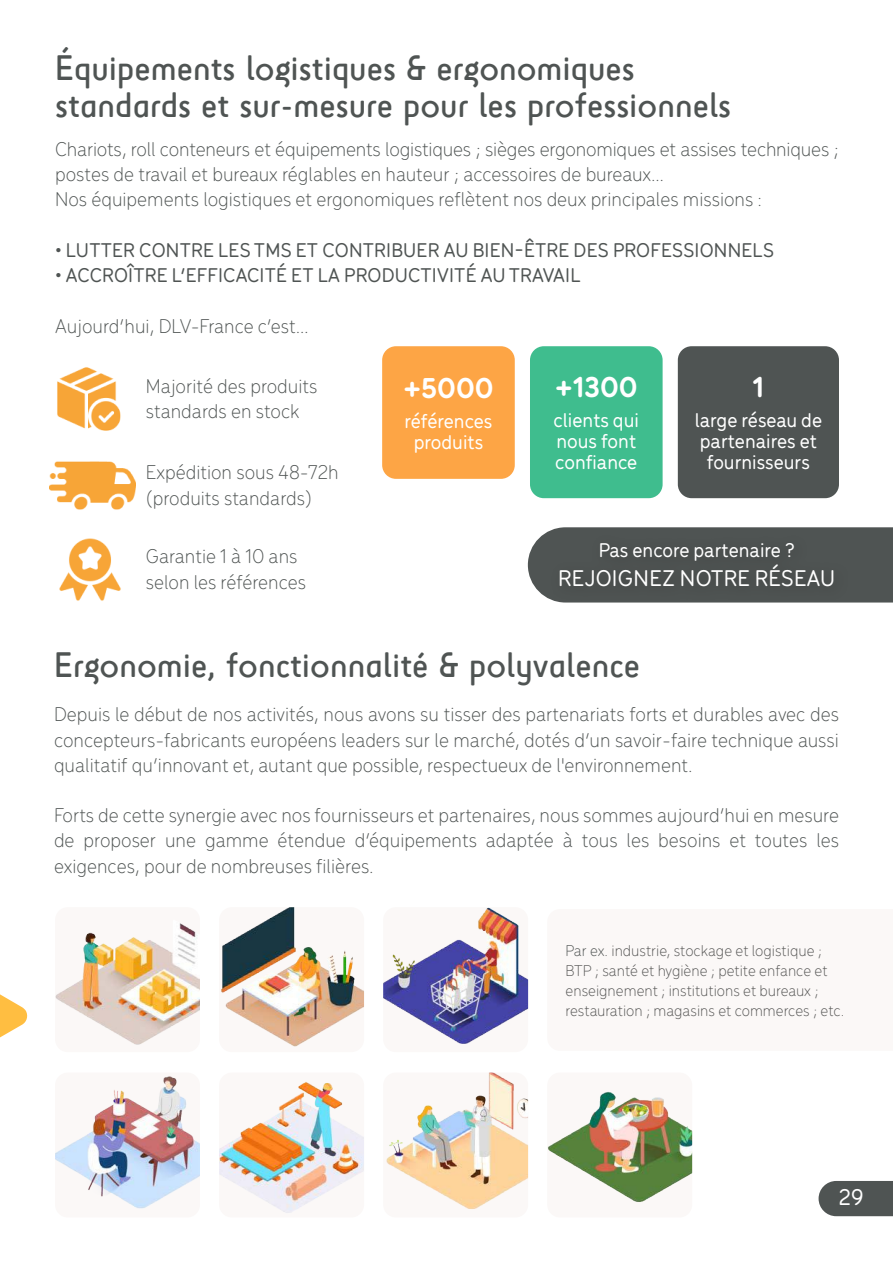
<style>
.page{position:relative;width:893px;height:1263px;background:#fff}
.page>*{position:absolute;margin:0;border:0;box-sizing:border-box;transform-origin:0 0}
.t1{font:36px/36.8px "Sci Fly Sans";color:#4f5453}
.t2{font:700 30.3px "Menco";color:#fff}
.t3{font:500 24px "Menco";letter-spacing:.01em;color:#fff}
.t4{font:300 21px/25.2px "Menco";color:#4f5453}
.t5{font:500 21px "Menco";letter-spacing:.01em;color:#4f5453}
.t6{font:500 21px/21px "Menco";color:#fff;text-align:center}
.t7{font:300 16.5px/19.8px "Menco";color:#565655}
.s1{color:#4f5453}
</style>
<div class="page">
<svg style="left:528px;top:527px;width:365px;height:75px;background:#616564"></svg>
<div style="left:549px;top:533px;width:301px;height:70px;background:#4d5150"></div>
<div style="left:382px;top:346px;width:133px;height:133px;background:#fda545;border-radius:14px"></div>
<div style="left:678px;top:346px;width:161px;height:152px;background:#4f5453;border-radius:14px"></div>
<div style="left:530px;top:346px;width:133px;height:152px;background:#3fbd8e;border-radius:14px"></div>
<img style="left:57px;top:367px;width:64px;height:64px">
<img style="left:49px;top:461px;width:87px;height:49px">
<img style="left:59px;top:538px;width:62px;height:63px">
<svg style="left:0;top:994px;width:28px;height:44px"></svg>
<img style="left:55px;top:1076px;width:145px;height:133px">
<img style="left:383px;top:907px;width:145px;height:137px">
<img style="left:219px;top:1081px;width:145px;height:132px">
<img style="left:547px;top:1091px;width:145px;height:112px">
<img style="left:55px;top:923px;width:145px;height:122px">
<img style="left:386px;top:1072px;width:142px;height:138px">
<img style="left:220px;top:907px;width:144px;height:140px">
<div style="left:819px;top:1181px;width:74px;height:35px;background:#4f5453"></div>
<h1 class="t1" style="left:55px;top:50px;width:678px">Équipements logistiques &amp; ergonomiques standards et sur-mesure pour les professionnels</h1>
<p class="t4" style="left:55px;top:135px;width:785px">Chariots, roll conteneurs et équipements logistiques ; sièges ergonomiques et assises techniques ; postes de travail et bureaux réglables en hauteur ; accessoires de bureaux…<br>Nos équipements logistiques et ergonomiques reflètent nos deux principales missions :</p>
<p class="t5" style="left:55px;top:235px;width:720px">• LUTTER CONTRE LES TMS ET CONTRIBUER AU BIEN-ÊTRE DES PROFESSIONNELS</p>
<p class="t5" style="left:55px;top:260px;width:527px">• ACCROÎTRE L’EFFICACITÉ ET LA PRODUCTIVITÉ AU TRAVAIL</p>
<p class="t4" style="left:55px;top:312px;width:255px">Aujourd’hui, DLV-France c’est…</p>
<p class="t4" style="left:146px;top:372px;width:173px">Majorité des produits standards en stock</p>
<p class="t4" style="left:146px;top:459px;width:194px">Expédition sous 48-72h (produits standards)</p>
<p class="t4" style="left:146px;top:543px;width:162px">Garantie 1 à 10 ans selon les références</p>
<h2 class="t2" style="left:403px;top:366px;width:92px">+5000</h2>
<p class="t6" style="left:404px;top:409px;width:90px">références produits</p>
<h2 class="t2" style="left:555px;top:365px;width:84px">+1300</h2>
<p class="t6" style="left:554px;top:408px;width:87px;text-align:left">clients qui nous font confiance</p>
<h2 class="t2" style="left:753px;top:365px;width:13px">1</h2>
<p class="t6" style="left:695px;top:408px;width:129px">large réseau de partenaires et fournisseurs</p>
<p class="t6" style="left:599px;top:539px;width:197px">Pas encore partenaire ?</p>
<p class="t3" style="left:558px;top:561px;width:278px">REJOIGNEZ NOTRE RÉSEAU</p>
<h1 class="t1" style="left:54px;top:647px;width:588px">Ergonomie, fonctionnalité &amp; polyvalence</h1>
<p class="t4" style="left:54px;top:701px;width:786px;text-align:justify">Depuis le début de nos activités, nous avons su tisser des partenariats forts et durables avec des concepteurs-fabricants européens leaders sur le marché, dotés d’un savoir-faire technique aussi qualitatif qu’innovant et, autant que possible, respectueux de l'environnement.</p>
<p class="t4" style="left:54px;top:801px;width:787px;text-align:justify">Forts de cette synergie avec nos fournisseurs et partenaires, nous sommes aujourd’hui en mesure de proposer une gamme étendue d’équipements adaptée à tous les besoins et toutes les exigences, pour de nombreuses filières.</p>
<p class="t7" style="left:566px;top:940px;width:280px"><span class="s1">Par ex.</span> industrie, stockage et logistique ; BTP ; santé et hygiène ; petite enfance et enseignement ; institutions et bureaux ; restauration ; magasins et commerces ; etc.</p>
<p class="t3" style="left:839px;top:1180px;width:26px">29</p>
</div>
